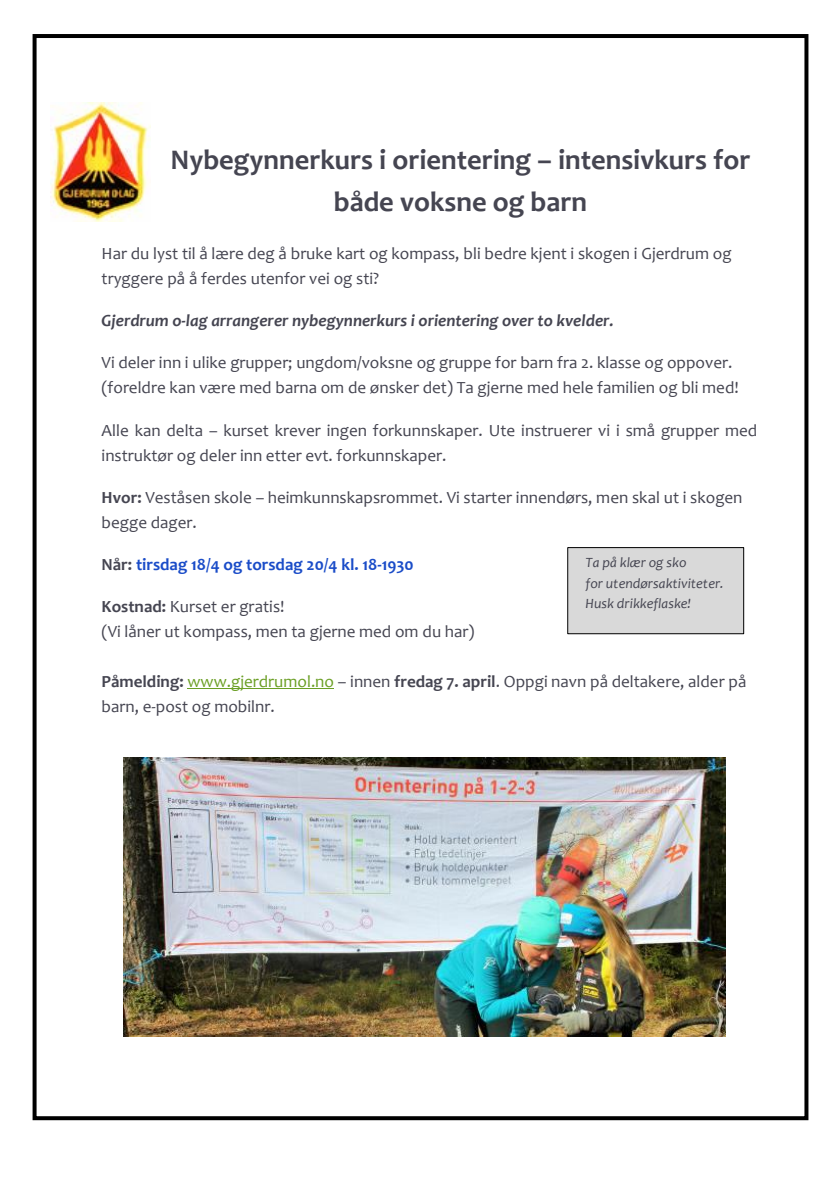
<style>
.page{position:relative;width:840px;height:1191px;background:#fff}
.page>*{position:absolute;margin:0;border:0;box-sizing:border-box;transform-origin:0 0}
.t1{font:700 28.6px/41.8px "Candara";color:#454551;text-align:center}
.t2{font:17px/25px "Candara";color:#454551}
.t3{font:italic 700 17px "Candara";color:#454551}
.t4{font:700 17px "Candara";color:#1a4cc8}
.t5{font:italic 14.2px/20.6px "Candara";color:#454551}
.s1{font-weight:700}
.s2{color:#454551}
.s3{color:#6b9f25}
</style>
<div class="page">
<hr style="left:187px;top:688px;width:147px;height:1px;background:#6b9f25">
<div style="left:567px;top:547px;width:176px;height:87px;background:#d9d9d9"></div>
<div style="left:567px;top:547px;width:176px;height:87px;border:1px solid #000"></div>
<img style="left:50px;top:102px;width:101px;height:120px">
<img style="left:123px;top:757px;width:602px;height:279px">
<div style="left:33px;top:34px;width:775px;height:1086px;border:4px solid #000"></div>
<h1 class="t1" style="left:170px;top:139px;width:581px">Nybegynnerkurs i orientering – intensivkurs for både voksne og barn</h1>
<p class="t2" style="left:101px;top:241px;width:631px">Har du lyst til å lære deg å bruke kart og kompass, bli bedre kjent i skogen i Gjerdrum og tryggere på å ferdes utenfor vei og sti?</p>
<p class="t3" style="left:101px;top:310px;width:513px">Gjerdrum o-lag arrangerer nybegynnerkurs i orientering over to kvelder.</p>
<p class="t2" style="left:101px;top:350px;width:638px">Vi deler inn i ulike grupper; ungdom/voksne og gruppe for barn fra 2. klasse og oppover. (foreldre kan være med barna om de ønsker det) Ta gjerne med hele familien og bli med!</p>
<p class="t2" style="left:102px;top:417px;width:656px">Alle kan delta – kurset krever ingen forkunnskaper. Ute instruerer vi i små grupper med instruktør og deler inn etter evt. forkunnskaper.</p>
<p class="t2" style="left:102px;top:484px;width:642px"><span class="s1">Hvor:</span> Veståsen skole – heimkunnskapsrommet. Vi starter innendørs, men skal ut i skogen begge dager.</p>
<p class="t4" style="left:102px;top:553px;width:313px"><span class="s2">Når:</span> tirsdag 18/4 og torsdag 20/4 kl. 18-1930</p>
<p class="t2" style="left:102px;top:594px;width:374px"><span class="s1">Kostnad:</span> Kurset er gratis!<br>(Vi låner ut kompass, men ta gjerne med om du har)</p>
<p class="t2" style="left:101px;top:669px;width:646px"><span class="s1">Påmelding:</span> <span class="s3">www.gjerdrumol.no</span> – innen <span class="s1">fredag 7. april</span>. Oppgi navn på deltakere, alder på barn, e-post og mobilnr.</p>
<p class="t5" style="left:585px;top:552px;width:140px">Ta på klær og sko<br>for utendørsaktiviteter.<br>Husk drikkeflaske!</p>
</div>
